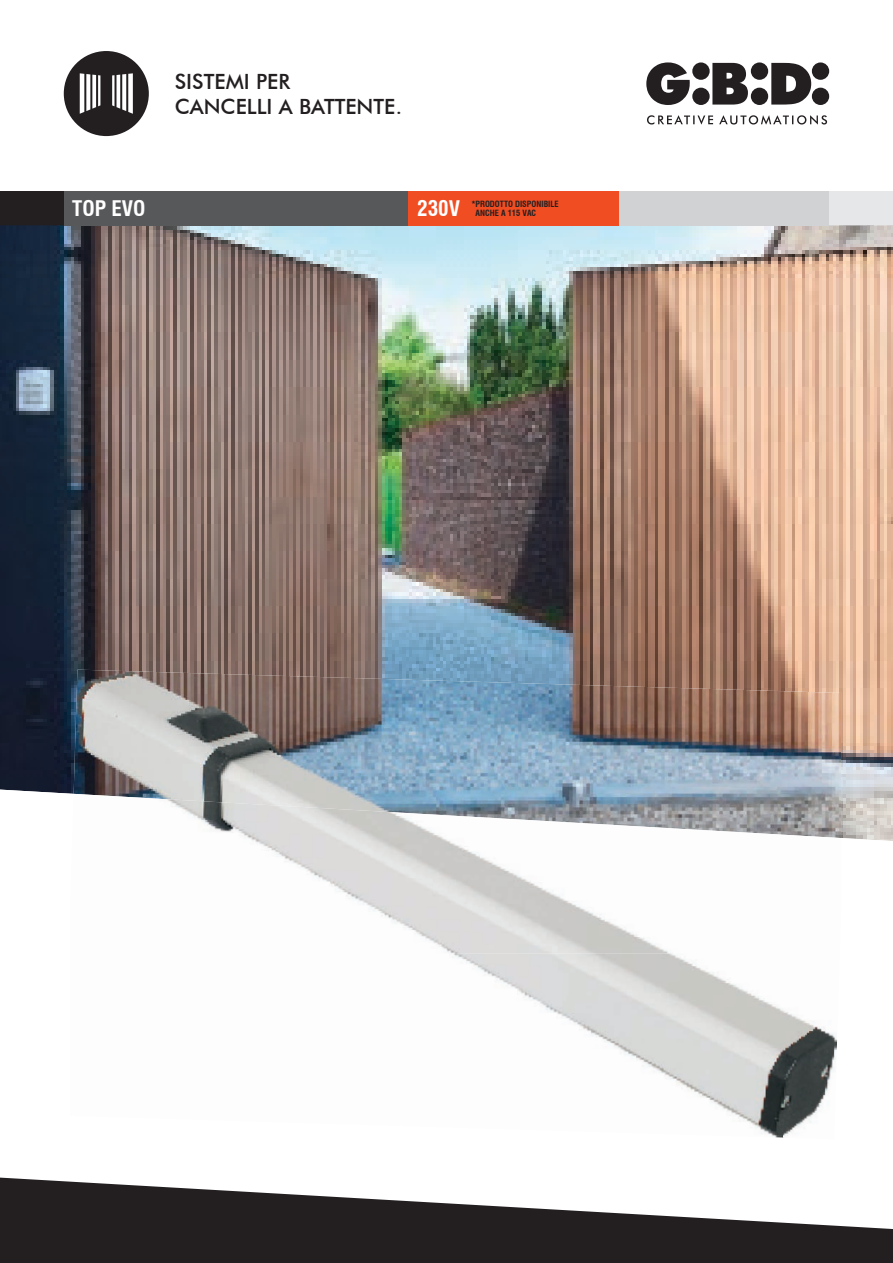
<style>
.page{position:relative;width:893px;height:1263px;background:#fff}
.page>*{position:absolute;margin:0;border:0;box-sizing:border-box;transform-origin:0 0}
.t1{font:500 21px/25.2px "Futura BT";color:#231f20}
.t2{font:700 condensed 21px "Swiss 721 BT";color:#fff}
.t3{font:700 condensed 8.4px/9px "Swiss 721 BT";color:#231f20}
</style>
<div class="page">
<div style="left:64px;top:191px;width:829px;height:34px;background:#e6e7e9"></div>
<div style="left:0;top:191px;width:64px;height:34px;background:#231f20"></div>
<svg style="left:646px;top:62px;width:183px;height:63px"></svg>
<svg style="left:0;top:1177px;width:893px;height:86px;fill:#231f20"></svg>
<img style="left:0;top:225px;width:893px;height:564px">
<svg style="left:0;top:789px;width:893px;height:52px"></svg>
<div style="left:64px;top:51px;width:85px;height:85px;background:#231f20;border-radius:50%"></div>
<svg style="left:80px;top:73px;width:53px;height:41px"></svg>
<img style="left:74px;top:670px;width:767px;height:124px">
<img style="left:451px;top:953px;width:332px;height:184px">
<img style="left:783px;top:1010px;width:54px;height:128px">
<img style="left:70px;top:794px;width:771px;height:159px">
<div style="left:64px;top:191px;width:344px;height:34px;background:#57585a"></div>
<div style="left:619px;top:191px;width:210px;height:34px;background:#d1d2d4"></div>
<div style="left:408px;top:191px;width:211px;height:34px;background:#f04d22"></div>
<h1 class="t1" style="left:175px;top:69px;width:229px">SISTEMI PER<br>CANCELLI A BATTENTE.</h1>
<h1 class="t2" style="left:72px;top:196px;width:75px">TOP EVO</h1>
<h1 class="t2" style="left:417px;top:196px;width:44px">230V</h1>
<p class="t3" style="left:476px;top:199px;width:85px;text-indent:-4px">* PRODOTTO DISPONIBILE<br>ANCHE A 115 VAC</p>
</div>
